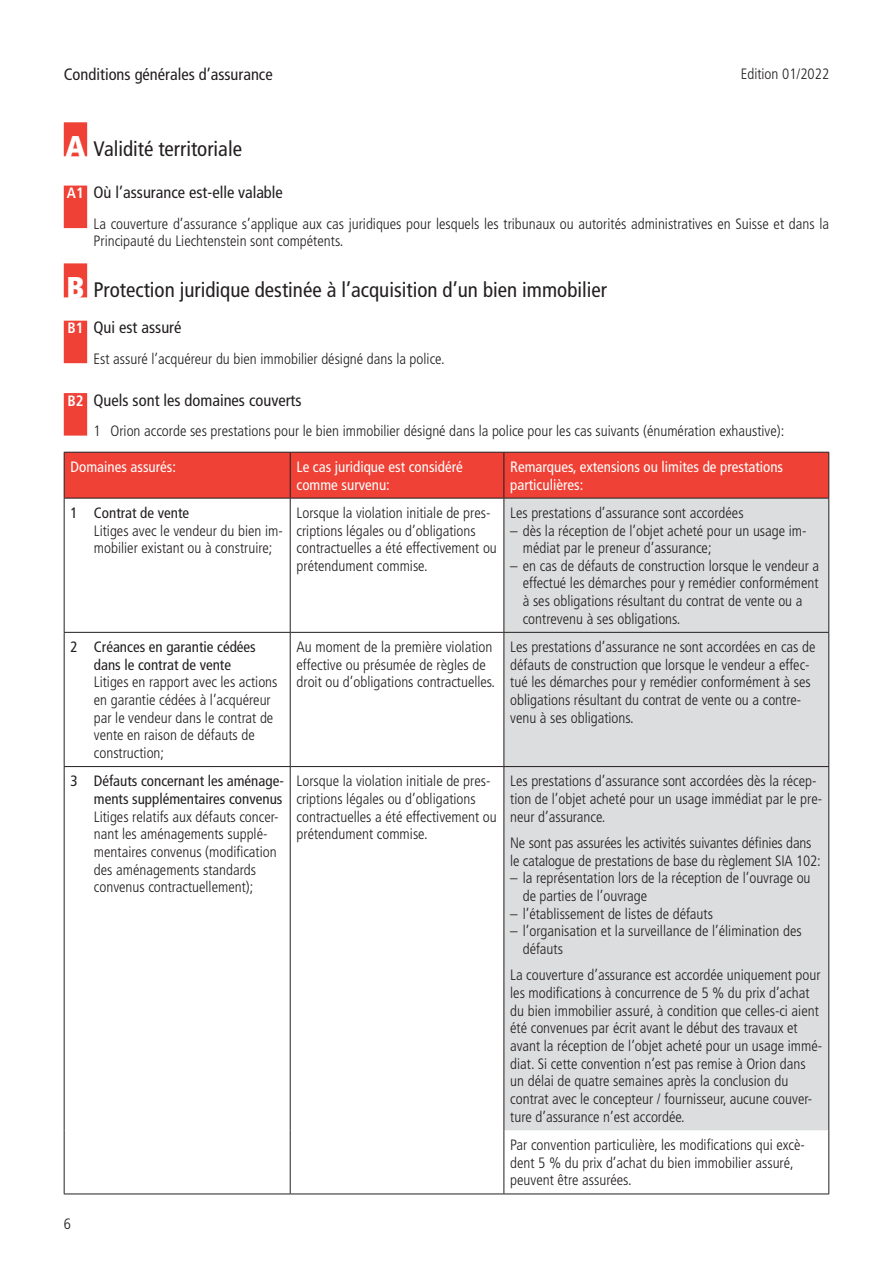
<style>
.page{position:relative;width:893px;height:1263px;background:#fff}
.page>*{position:absolute;margin:0;border:0;box-sizing:border-box;transform-origin:0 0}
.t1{font:condensed 21px "Frutiger";color:#231f20}
.t2{font:condensed 16.5px "Frutiger";color:#231f20}
.t3{font:300 condensed 15px/17.7px "Frutiger";color:#231f20}
.t4{font:condensed 15px/17.7px "Frutiger";color:#231f20;text-align:center}
.t5{font:condensed 15px/17.7px "Frutiger";color:#fff}
.s1{font-weight:900;font-size:30px;color:#fff}
.s2{font-weight:700;font-size:15px;color:#fff}
</style>
<div class="page">
<div style="left:64px;top:122px;width:23px;height:34px;background:#ef4135"></div>
<div style="left:64px;top:186px;width:23px;height:42px;background:#ef4135"></div>
<div style="left:64px;top:263px;width:23px;height:34px;background:#ef4135"></div>
<div style="left:64px;top:321px;width:23px;height:42px;background:#ef4135"></div>
<div style="left:64px;top:393px;width:23px;height:43px;background:#ef4135"></div>
<div style="left:65px;top:453px;width:763px;height:45px;background:#ef4135"></div>
<div style="left:504px;top:499px;width:324px;height:631px;background:#dcddde"></div>
<hr style="left:64px;top:452px;width:226px;height:1px;background:#231f20">
<hr style="left:64px;top:453px;width:1px;height:45px;background:#231f20">
<hr style="left:290px;top:452px;width:214px;height:1px;background:#231f20">
<hr style="left:290px;top:453px;width:1px;height:45px;background:#231f20">
<hr style="left:504px;top:452px;width:325px;height:1px;background:#231f20">
<hr style="left:503px;top:453px;width:1px;height:45px;background:#231f20">
<hr style="left:828px;top:453px;width:1px;height:45px;background:#231f20">
<hr style="left:64px;top:498px;width:226px;height:1px;background:#231f20">
<hr style="left:64px;top:498px;width:1px;height:134px;background:#231f20">
<hr style="left:290px;top:498px;width:214px;height:1px;background:#231f20">
<hr style="left:290px;top:498px;width:1px;height:134px;background:#231f20">
<hr style="left:504px;top:498px;width:325px;height:1px;background:#231f20">
<hr style="left:503px;top:498px;width:1px;height:134px;background:#231f20">
<hr style="left:828px;top:498px;width:1px;height:134px;background:#231f20">
<hr style="left:64px;top:632px;width:226px;height:1px;background:#231f20">
<hr style="left:64px;top:633px;width:1px;height:133px;background:#231f20">
<hr style="left:290px;top:632px;width:214px;height:1px;background:#231f20">
<hr style="left:290px;top:633px;width:1px;height:133px;background:#231f20">
<hr style="left:504px;top:632px;width:325px;height:1px;background:#231f20">
<hr style="left:503px;top:633px;width:1px;height:133px;background:#231f20">
<hr style="left:828px;top:633px;width:1px;height:133px;background:#231f20">
<hr style="left:64px;top:766px;width:226px;height:1px;background:#231f20">
<hr style="left:64px;top:767px;width:1px;height:363px;background:#231f20">
<hr style="left:290px;top:766px;width:214px;height:1px;background:#231f20">
<hr style="left:290px;top:767px;width:1px;height:363px;background:#231f20">
<hr style="left:504px;top:766px;width:325px;height:1px;background:#231f20">
<hr style="left:503px;top:767px;width:1px;height:363px;background:#231f20">
<hr style="left:828px;top:767px;width:1px;height:363px;background:#231f20">
<hr style="left:64px;top:1130px;width:1px;height:63px;background:#231f20">
<hr style="left:290px;top:1130px;width:1px;height:63px;background:#231f20">
<hr style="left:503px;top:1130px;width:1px;height:63px;background:#231f20">
<hr style="left:828px;top:1130px;width:1px;height:63px;background:#231f20">
<hr style="left:64px;top:1193px;width:226px;height:1px;background:#231f20">
<hr style="left:290px;top:1193px;width:214px;height:1px;background:#231f20">
<hr style="left:504px;top:1193px;width:325px;height:1px;background:#231f20">
<p class="t2" style="left:64px;top:65px;width:210px">Conditions générales d’assurance</p>
<p class="t3" style="left:741px;top:65px;width:90px">Edition 01/2022</p>
<h1 class="t1" style="left:65px;top:137px;width:178px"><span class="s1">A</span> Validité territoriale</h1>
<p class="t2" style="left:67px;top:183px;width:217px"><span class="s2">A1</span> Où l’assurance est-elle valable</p>
<p class="t3" style="left:94px;top:215px;width:737px">La couverture d’assurance s’applique aux cas juridiques pour lesquels les tribunaux ou autorités administratives en Suisse et dans la<br>Principauté du Liechtenstein sont compétents.</p>
<h1 class="t1" style="left:67px;top:278px;width:542px"><span class="s1">B</span> Protection juridique destinée à l’acquisition d’un bien immobilier</h1>
<p class="t2" style="left:67px;top:318px;width:116px"><span class="s2">B1</span> Qui est assuré</p>
<p class="t3" style="left:94px;top:350px;width:353px">Est assuré l’acquéreur du bien immobilier désigné dans la police.</p>
<p class="t2" style="left:67px;top:390px;width:236px"><span class="s2">B2</span> Quels sont les domaines couverts</p>
<p class="t3" style="left:94px;top:422px;width:692px">1 Orion accorde ses prestations pour le bien immobilier désigné dans la police pour les cas suivants (énumération exhaustive):</p>
<p class="t5" style="left:71px;top:458px;width:107px">Domaines assurés:</p>
<p class="t5" style="left:297px;top:458px;width:168px">Le cas juridique est considéré comme survenu:</p>
<p class="t5" style="left:510px;top:458px;width:274px">Remarques, extensions ou limites de prestations particulières:</p>
<p class="t4" style="left:71px;top:504px;width:120px">1 Contrat de vente</p>
<p class="t3" style="left:94px;top:522px;width:190px">Litiges avec le vendeur du bien im&shy;mobilier existant ou à construire;</p>
<p class="t3" style="left:297px;top:504px;width:202px">Lorsque la violation initiale de pres&shy;criptions légales ou d’obligations contractuelles a été effectivement ou prétendument commise.</p>
<p class="t3" style="left:510px;top:504px;width:235px">Les prestations d’assurance sont accordées</p>
<p class="t3" style="left:523px;top:522px;width:285px;text-indent:-12px">– dès la réception de l’objet acheté pour un usage im&shy;médiat par le preneur d’assurance;</p>
<p class="t3" style="left:523px;top:557px;width:298px;text-indent:-12px">– en cas de défauts de construction lorsque le vendeur a effectué les démarches pour y remédier conformément à ses obligations résultant du contrat de vente ou a contrevenu à ses obligations.</p>
<p class="t4" style="left:71px;top:638px;width:187px">2 Créances en garantie cédées dans le contrat de vente</p>
<p class="t3" style="left:94px;top:673px;width:185px">Litiges en rapport avec les actions en garantie cédées à l’acquéreur par le vendeur dans le contrat de vente en raison de défauts de construction;</p>
<p class="t4" style="left:70px;top:772px;width:215px;text-align:right">3 Défauts concernant les aménage&shy;ments supplémentaires convenus</p>
<p class="t3" style="left:94px;top:808px;width:186px">Litiges relatifs aux défauts concer&shy;nant les aménagements supplé&shy;mentaires convenus (modification des aménagements standards convenus contractuellement);</p>
<p class="t3" style="left:64px;top:1215px;width:9px">6</p>
<p class="t3" style="left:297px;top:638px;width:200px">Au moment de la première violation effective ou présumée de règles de droit ou d’obligations contractuelles.</p>
<p class="t3" style="left:510px;top:638px;width:307px">Les prestations d’assurance ne sont accordées en cas de défauts de construction que lorsque le vendeur a effec&shy;tué les démarches pour y remédier conformément à ses obligations résultant du contrat de vente ou a contre&shy;venu à ses obligations.</p>
<p class="t3" style="left:297px;top:772px;width:202px">Lorsque la violation initiale de pres&shy;criptions légales ou d’obligations contractuelles a été effectivement ou prétendument commise.</p>
<p class="t3" style="left:510px;top:772px;width:313px">Les prestations d’assurance sont accordées dès la récep&shy;tion de l’objet acheté pour un usage immédiat par le pre&shy;neur d’assurance.</p>
<p class="t3" style="left:510px;top:834px;width:312px">Ne sont pas assurées les activités suivantes définies dans le catalogue de prestations de base du règlement SIA 102:</p>
<p class="t3" style="left:523px;top:869px;width:289px;text-indent:-12px">– la représentation lors de la réception de l’ouvrage ou de parties de l’ouvrage</p>
<p class="t3" style="left:510px;top:905px;width:204px">– l’établissement de listes de défauts</p>
<p class="t3" style="left:523px;top:922px;width:280px;text-indent:-12px">– l’organisation et la surveillance de l’élimination des défauts</p>
<p class="t3" style="left:510px;top:967px;width:313px">La couverture d’assurance est accordée uniquement pour les modifications à concurrence de 5 % du prix d’achat du bien immobilier assuré, à condition que celles-ci aient été convenues par écrit avant le début des travaux et avant la réception de l’objet acheté pour un usage immé&shy;diat. Si cette convention n’est pas remise à Orion dans un délai de quatre semaines après la conclusion du contrat avec le concepteur / fournisseur, aucune couver&shy;ture d’assurance n’est accordée.</p>
<p class="t3" style="left:510px;top:1136px;width:296px">Par convention particulière, les modifications qui excè&shy;dent 5 % du prix d’achat du bien immobilier assuré, peuvent être assurées.</p>
</div>
